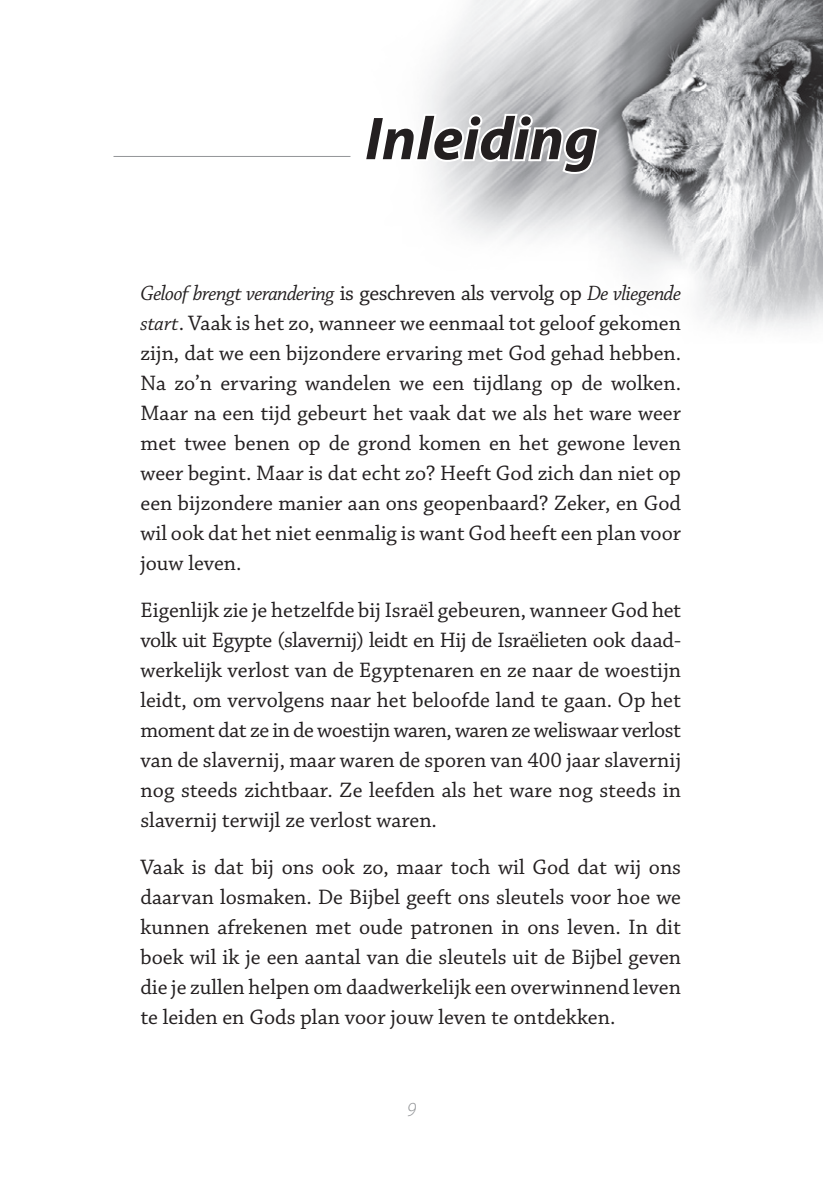
<style>
.page{position:relative;width:823px;height:1191px;background:#fff}
.page>*{position:absolute;margin:0;border:0;box-sizing:border-box;transform-origin:0 0}
.t1{font:italic 700 61px "Myriad Pro";color:#231f20}
.t2{font:22px/30px "Chaparral Pro";color:#231f20;text-align:justify}
.t3{font:22px "Chaparral Pro It Subh";letter-spacing:-.02em;color:#231f20}
.s1{font-family:"Chaparral Pro"}
.s2{font-family:"Chaparral Pro It Subh"}
</style>
<div class="page">
<img style="left:350px;top:0;width:472px;height:329px">
<svg style="left:361px;top:111px;width:240px;height:65px"></svg>
<hr style="left:113px;top:156px;width:237px;height:1px;background:#939598">
<h1 class="t1" style="left:365px;top:99px;width:234px">Inleiding</h1>
<p class="t3" style="left:140px;top:281px;width:542px">Geloof brengt verandering <span class="s1">is geschreven als vervolg op</span> De vliegende</p>
<p class="t2" style="left:140px;top:309px;width:542px"><span class="s2">start</span>. Vaak is het zo, wanneer we eenmaal tot geloof gekomen zijn, dat we een bijzondere ervaring met God gehad hebben.<br>Na zo’n ervaring wandelen we een tijdlang op de wolken.<br>Maar na een tijd gebeurt het vaak dat we als het ware weer met twee benen op de grond komen en het gewone leven weer begint. Maar is dat echt zo? Heeft God zich dan niet op een bijzondere manier aan ons geopenbaard? Zeker, en God wil ook dat het niet eenmalig is want God heeft een plan voor jouw leven.</p>
<p class="t2" style="left:140px;top:596px;width:542px">Eigenlijk zie je hetzelfde bij Israël gebeuren, wanneer God het volk uit Egypte (slavernij) leidt en Hij de Israëlieten ook daad&shy;werkelijk verlost van de Egyptenaren en ze naar de woestijn leidt, om vervolgens naar het beloofde land te gaan. Op het moment dat ze in de woestijn waren, waren ze weliswaar verlost van de slavernij, maar waren de sporen van 400 jaar slavernij nog steeds zichtbaar. Ze leefden als het ware nog steeds in slavernij terwijl ze verlost waren.</p>
<p class="t2" style="left:140px;top:853px;width:542px">Vaak is dat bij ons ook zo, maar toch wil God dat wij ons daarvan losmaken. De Bijbel geeft ons sleutels voor hoe we kunnen afrekenen met oude patronen in ons leven. In dit boek wil ik je een aantal van die sleutels uit de Bijbel geven die je zullen helpen om daadwerkelijk een overwinnend leven te leiden en Gods plan voor jouw leven te ontdekken.</p>
</div>
